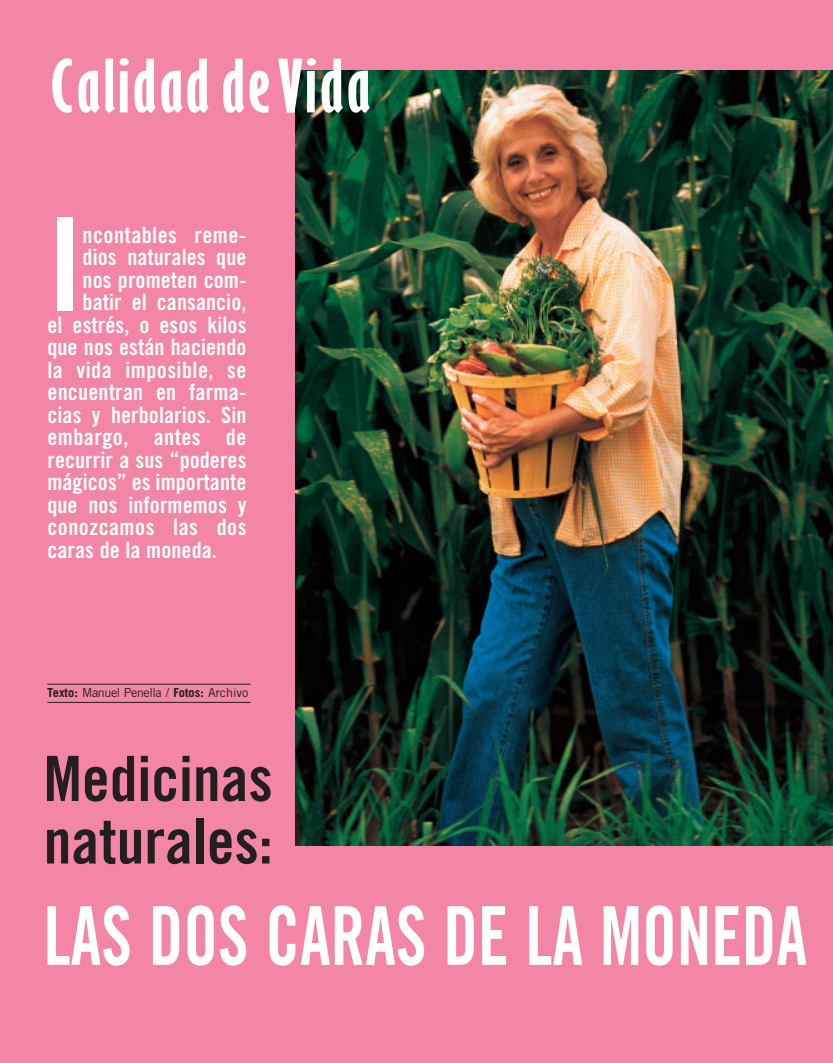
<style>
.page{position:relative;width:833px;height:1063px;background:#fff}
.page>*{position:absolute;margin:0;border:0;box-sizing:border-box;transform-origin:0 0}
.t1{font:128.88px "Trade Gothic Bold Cond Twenty";color:#fff}
.t2{font:81.25px "Trade Gothic Bold Cond Twenty";color:#fff;scale:.85 1}
.t3{font:700 extra-condensed 67.5px "Gill Sans";letter-spacing:.03em;color:#fff;scale:1.25 1}
.t4{font:62.5px/62.5px "Trade Gothic Bold Cond Twenty";color:#231f1f}
.t5{font:22.5px "Trade Gothic Bold Cond Twenty";letter-spacing:.005em;color:#fff}
.t6{font:12.5px "Trade Gothic";letter-spacing:-.03em;color:#231f1f}
.s1{font-weight:700}
</style>
<div class="page">
<img style="left:0;top:0;width:832px;height:1062px">
<h3 class="t3" style="left:50px;top:59px;width:257px">Calidad deVida</h3>
<h1 class="t1" style="left:47px;top:217px;width:37px">I</h1>
<p class="t5" style="left:83px;top:226px;width:165px">ncontables reme-</p>
<p class="t5" style="left:83px;top:249px;width:165px">dios naturales que</p>
<p class="t5" style="left:83px;top:271px;width:165px">nos prometen com-</p>
<p class="t5" style="left:83px;top:294px;width:165px">batir el cansancio,</p>
<p class="t5" style="left:47px;top:316px;width:200px">el estrés, o esos kilos</p>
<p class="t5" style="left:47px;top:339px;width:200px">que nos están haciendo</p>
<p class="t5" style="left:47px;top:361px;width:200px">la vida imposible, se</p>
<p class="t5" style="left:47px;top:384px;width:200px">encuentran en farma-</p>
<p class="t5" style="left:47px;top:406px;width:200px">cias y herbolarios. Sin</p>
<p class="t5" style="left:47px;top:429px;width:200px">embargo, antes de</p>
<p class="t5" style="left:47px;top:451px;width:200px">recurrir a sus “poderes</p>
<p class="t5" style="left:47px;top:474px;width:200px">mágicos” es importante</p>
<p class="t5" style="left:47px;top:496px;width:200px">que nos informemos y</p>
<p class="t5" style="left:47px;top:519px;width:200px">conozcamos las dos</p>
<p class="t5" style="left:47px;top:541px;width:171px">caras de la moneda.</p>
<p class="t6" style="left:47px;top:687px;width:203px"><span class="s1">Texto:</span> Manuel Penella / <span class="s1">Fotos:</span> Archivo</p>
<h3 class="t4" style="left:44px;top:752px;width:230px">Medicinas naturales:</h3>
<h2 class="t2" style="left:44px;top:906px;width:899px">LAS DOS CARAS DE LA MONEDA</h2>
</div>
